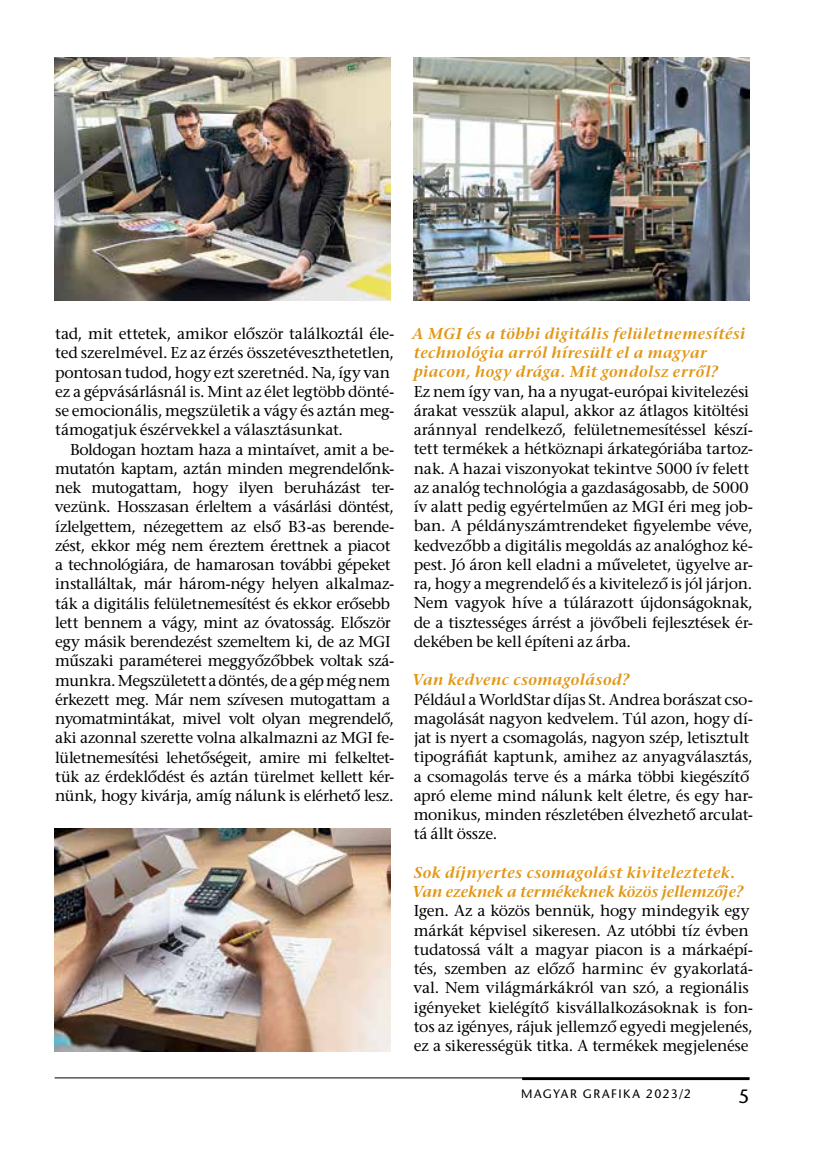
<style>
.page{position:relative;width:819px;height:1166px;background:#fff}
.page>*{position:absolute;margin:0;border:0;box-sizing:border-box;transform-origin:0 0}
.t1{font:19.25px "ITC Stone Sans";color:#000}
.t2{font:15.75px/19.2px "ITC Stone Serif";letter-spacing:-.015em;color:#000}
.t3{font:italic 600 15.75px/19.2px "ITC Stone Serif";letter-spacing:.025em;color:#e29717}
.t4{font:12.25px "ITC Stone Sans";letter-spacing:.12em;color:#000}
</style>
<div class="page">
<hr style="left:55px;top:1077px;width:694px;height:1px;background:#000">
<hr style="left:522px;top:1077px;width:227px;height:3px;background:#000">
<img style="left:55px;top:57px;width:336px;height:243px">
<img style="left:413px;top:57px;width:336px;height:243px">
<img style="left:55px;top:828px;width:336px;height:224px">
<p class="t2" style="left:55px;top:326px;width:341px">tad, mit ettetek, amikor először találkoztál éle&shy;ted szerelmével. Ez az érzés összetéveszthetetlen, pontosan tudod, hogy ezt szeretnéd. Na, így van ez a gépvásárlásnál is. Mint az élet legtöbb dönté&shy;se emocionális, megszületik a vágy és aztán meg&shy;támogatjuk észérvekkel a választásunkat.</p>
<p class="t2" style="left:55px;top:442px;width:341px;text-indent:15px">Boldogan hoztam haza a mintaívet, amit a be&shy;mutatón kaptam, aztán minden megrendelőnk&shy;nek mutogattam, hogy ilyen beruházást ter&shy;vezünk. Hosszasan érleltem a vásárlási döntést, ízlelgettem, nézegettem az első B3-as berende&shy;zést, ekkor még nem éreztem érettnek a piacot a technológiára, de hamarosan további gépeket installáltak, már három-négy helyen alkalmaz&shy;ták a digitális felületnemesítést és ekkor erősebb lett bennem a vágy, mint az óvatosság. Először egy másik berendezést szemeltem ki, de az MGI műszaki paraméterei meggyőzőbbek voltak szá&shy;munkra. Megszületett a döntés, de a gép még nem érkezett meg. Már nem szívesen mutogattam a nyomatmintákat, mivel volt olyan megrendelő, aki azonnal szerette volna alkalmazni az MGI fe&shy;lületnemesítési lehetőségeit, amire mi felkeltet&shy;tük az érdeklődést és aztán türelmet kellett kér&shy;nünk, hogy kivárja, amíg nálunk is elérhető lesz.</p>
<p class="t3" style="left:412px;top:326px;width:335px">A MGI és a többi digitális felületnemesítési technológia arról híresült el a magyar piacon, hogy drága. Mit gondolsz erről?</p>
<p class="t2" style="left:413px;top:384px;width:341px">Ez nem így van, ha a nyugat-európai kivitelezési árakat vesszük alapul, akkor az átlagos kitöltési aránnyal rendelkező, felületnemesítéssel készí&shy;tett termékek a hétköznapi árkategóriába tartoz&shy;nak. A hazai viszonyokat tekintve 5000 ív felett az analóg technológia a gazdaságosabb, de 5000 ív alatt pedig egyértelműen az MGI éri meg job&shy;ban. A példányszámtrendeket figyelembe véve, kedvezőbb a digitális megoldás az analóghoz ké&shy;pest. Jó áron kell eladni a műveletet, ügyelve ar&shy;ra, hogy a megrendelő és a kivitelező is jól járjon.<br>Nem vagyok híve a túlárazott újdonságoknak, de a tisztességes árrést a jövőbeli fejlesztések ér&shy;dekében be kell építeni az árba.</p>
<p class="t3" style="left:412px;top:672px;width:218px">Van kedvenc csomagolásod?</p>
<p class="t2" style="left:413px;top:692px;width:341px">Például a WorldStar díjas St. Andrea borászat cso&shy;magolását nagyon kedvelem. Túl azon, hogy dí&shy;jat is nyert a csomagolás, nagyon szép, letisztult tipográfiát kaptunk, amihez az anyagválasztás, a csomagolás terve és a márka többi kiegészítő apró eleme mind nálunk kelt életre, és egy har&shy;monikus, minden részletében élvezhető arculat&shy;tá állt össze.</p>
<p class="t3" style="left:412px;top:865px;width:333px">Sok díjnyertes csomagolást kiviteleztetek.<br>Van ezeknek a termékeknek közös jellemzője?</p>
<p class="t2" style="left:413px;top:903px;width:341px">Igen. Az a közös bennük, hogy mindegyik egy márkát képvisel sikeresen. Az utóbbi tíz évben tudatossá vált a magyar piacon is a márkaépí&shy;tés, szemben az előző harminc év gyakorlatá&shy;val. Nem világmárkákról van szó, a regionális igényeket kielégítő kisvállalkozásoknak is fon&shy;tos az igényes, rájuk jellemző egyedi megjelenés, ez a sikerességük titka. A termékek megjelenése</p>
<p class="t4" style="left:521px;top:1087px;width:171px">MAGYAR GRAFIKA 2023/2</p>
<p class="t1" style="left:738px;top:1085px;width:13px">5</p>
</div>
